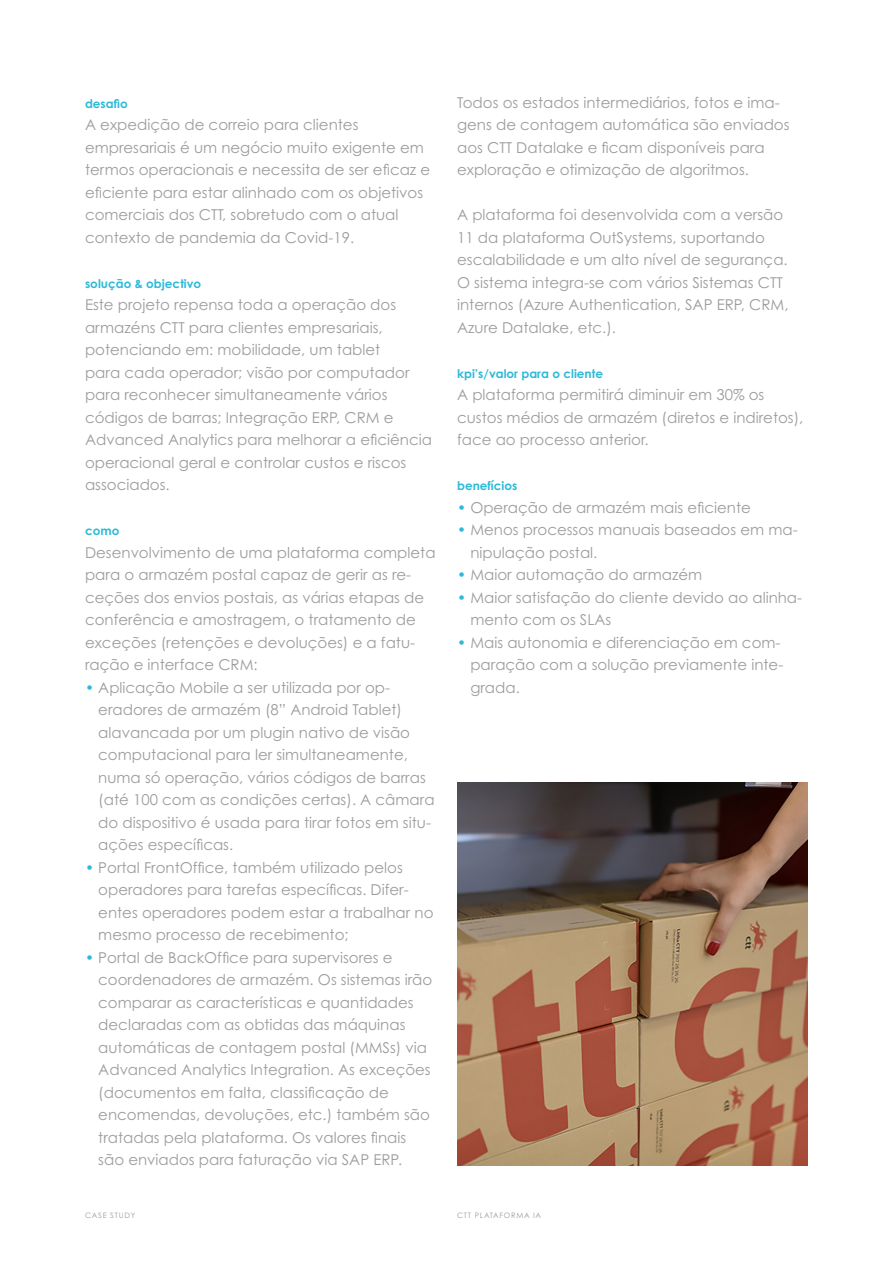
<style>
.page{position:relative;width:893px;height:1263px;background:#fff}
.page>*{position:absolute;margin:0;border:0;box-sizing:border-box;transform-origin:0 0}
.t1{font:15px/22.5px "Century Gothic Std";color:#9d9d9c}
.t2{font:700 12px "Century Gothic Std";color:#2cbad8}
.t3{font:7.5px "Century Gothic Std";letter-spacing:.1em;color:#9d9d9c}
.s1{color:#2cbad8}
</style>
<div class="page">
<img style="left:457px;top:783px;width:351px;height:382px">
<p class="t2" style="left:85px;top:96px;width:44px">desafio</p>
<p class="t1" style="left:85px;top:113px;width:347px">A expedição de correio para clientes empresariais é um negócio muito exigente em termos operacionais e necessita de ser eficaz e eficiente para estar alinhado com os objetivos comerciais dos CTT, sobretudo com o atual contexto de pandemia da Covid-19.</p>
<p class="t2" style="left:85px;top:276px;width:118px">solução &amp; objectivo</p>
<p class="t1" style="left:85px;top:293px;width:348px">Este projeto repensa toda a operação dos armazéns CTT para clientes empresariais, potenciando em: mobilidade, um tablet<br>para cada operador; visão por computador para reconhecer simultaneamente vários códigos de barras; Integração ERP, CRM e Advanced Analytics para melhorar a eficiência operacional geral e controlar custos e riscos associados.</p>
<p class="t2" style="left:85px;top:523px;width:36px">como</p>
<p class="t1" style="left:85px;top:541px;width:352px">Desenvolvimento de uma plataforma completa para o armazém postal capaz de gerir as re&shy;ceções dos envios postais, as várias etapas de conferência e amostragem, o tratamento de exceções (retenções e devoluções) e a fatu&shy;ração e interface CRM:</p>
<p class="t1" style="left:98px;top:676px;width:338px;text-indent:-13px"><span class="s1">•</span> Aplicação Mobile a ser utilizada por op&shy;eradores de armazém (8” Android Tablet) alavancada por um plugin nativo de visão computacional para ler simultaneamente, numa só operação, vários códigos de barras (até 100 com as condições certas). A câmara do dispositivo é usada para tirar fotos em situ&shy;ações específicas.</p>
<p class="t1" style="left:98px;top:856px;width:337px;text-indent:-13px"><span class="s1">•</span> Portal FrontOffice, também utilizado pelos operadores para tarefas específicas. Difer&shy;entes operadores podem estar a trabalhar no mesmo processo de recebimento;</p>
<p class="t1" style="left:98px;top:946px;width:336px;text-indent:-13px"><span class="s1">•</span> Portal de BackOffice para supervisores e coordenadores de armazém. Os sistemas irão comparar as características e quantidades declaradas com as obtidas das máquinas automáticas de contagem postal (MMSs) via Advanced Analytics Integration. As exceções (documentos em falta, classificação de encomendas, devoluções, etc.) também são tratadas pela plataforma. Os valores finais são enviados para faturação via SAP ERP.</p>
<p class="t1" style="left:457px;top:91px;width:334px">Todos os estados intermediários, fotos e ima&shy;gens de contagem automática são enviados aos CTT Datalake e ficam disponíveis para exploração e otimização de algoritmos.</p>
<p class="t1" style="left:457px;top:203px;width:333px">A plataforma foi desenvolvida com a versão 11 da plataforma OutSystems, suportando escalabilidade e um alto nível de segurança.<br>O sistema integra-se com vários Sistemas CTT internos (Azure Authentication, SAP ERP, CRM, Azure Datalake, etc.).</p>
<p class="t2" style="left:457px;top:366px;width:147px">kpi’s/valor para o cliente</p>
<p class="t1" style="left:457px;top:383px;width:348px">A plataforma permitirá diminuir em 30% os custos médios de armazém (diretos e indiretos), face ao processo anterior.</p>
<p class="t2" style="left:457px;top:478px;width:62px">benefícios</p>
<p class="t1" style="left:457px;top:496px;width:295px"><span class="s1">•</span> Operação de armazém mais eficiente</p>
<p class="t1" style="left:470px;top:518px;width:329px;text-indent:-13px"><span class="s1">•</span> Menos processos manuais baseados em ma&shy;nipulação postal.</p>
<p class="t1" style="left:457px;top:563px;width:247px"><span class="s1">•</span> Maior automação do armazém</p>
<p class="t1" style="left:470px;top:586px;width:333px;text-indent:-13px"><span class="s1">•</span> Maior satisfação do cliente devido ao alinha&shy;mento com os SLAs</p>
<p class="t1" style="left:470px;top:631px;width:314px;text-indent:-13px"><span class="s1">•</span> Mais autonomia e diferenciação em com&shy;paração com a solução previamente inte&shy;grada.</p>
<p class="t3" style="left:85px;top:1211px;width:52px">CASE STUDY</p>
<p class="t3" style="left:457px;top:1211px;width:86px">CTT PLATAFORMA IA</p>
</div>
